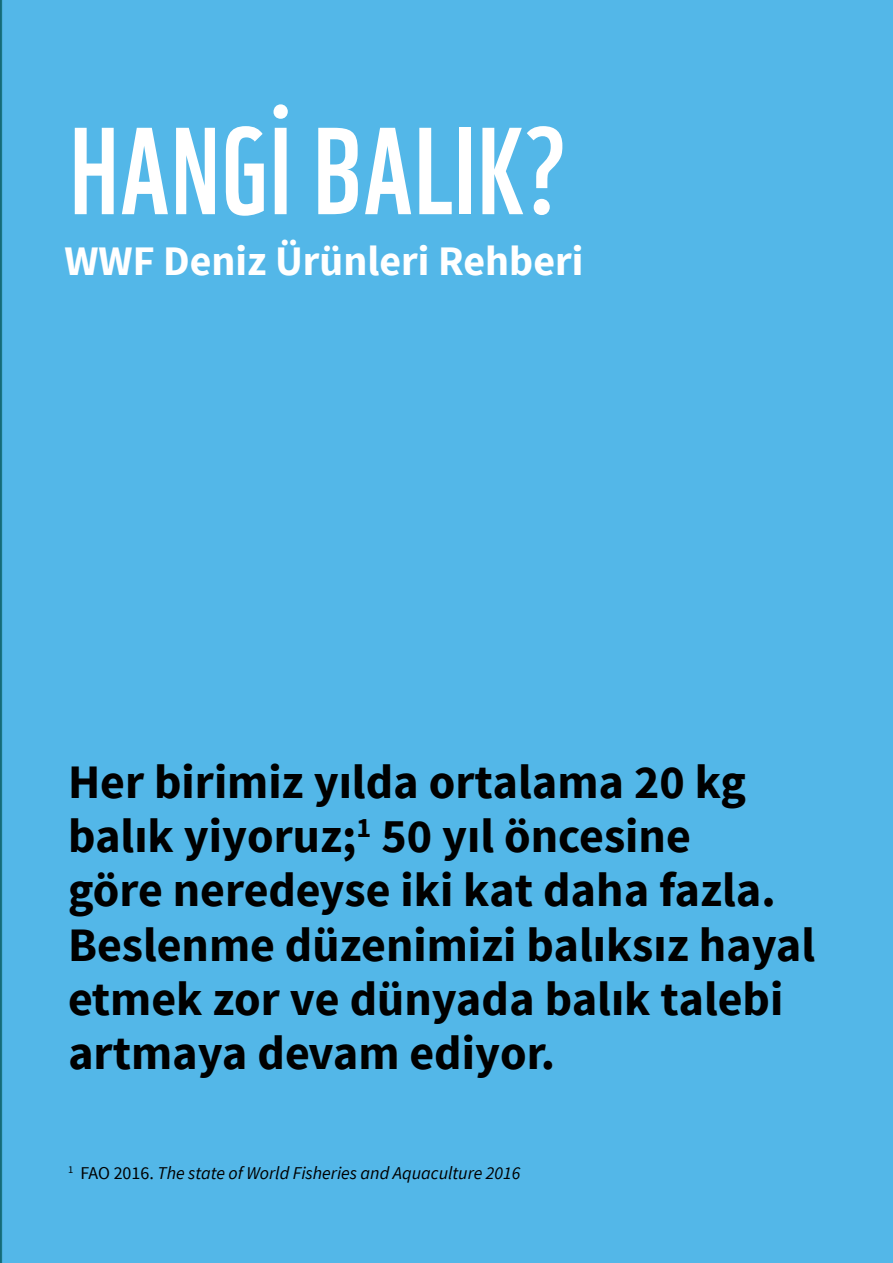
<style>
.page{position:relative;width:893px;height:1263px;background:#53b7e8}
.page>*{position:absolute;margin:0;border:0;box-sizing:border-box;transform-origin:0 0}
.t1{font:120px "WWF";letter-spacing:.02em;color:#fff}
.t2{font:700 48px/54px "Source Sans Pro";color:#000}
.t3{font:700 42px "Source Sans Pro";color:#fff}
.t4{font:italic 18px "Source Sans Pro";color:#000}
.s1{font-style:normal}
</style>
<div class="page">
<hr style="left:0;top:0;width:2px;height:1263px;background:#176f7c">
<h1 class="t1" style="left:70px;top:77px;width:498px">HANGİ BALIK?</h1>
<p class="t3" style="left:64px;top:234px;width:520px">WWF Deniz Ürünleri Rehberi</p>
<p class="t2" style="left:68px;top:757px;width:749px">Her birimiz yılda ortalama 20 kg balık yiyoruz;<sup>1</sup> 50 yıl öncesine<br>göre neredeyse iki kat daha fazla.<br>Beslenme düzenimizi balıksız hayal etmek zor ve dünyada balık talebi artmaya devam ediyor.</p>
<p class="t4" style="left:68px;top:1161px;width:454px"><sup>1</sup> <span class="s1">FAO 2016.</span> The state of World Fisheries and Aquaculture 2016</p>
</div>
